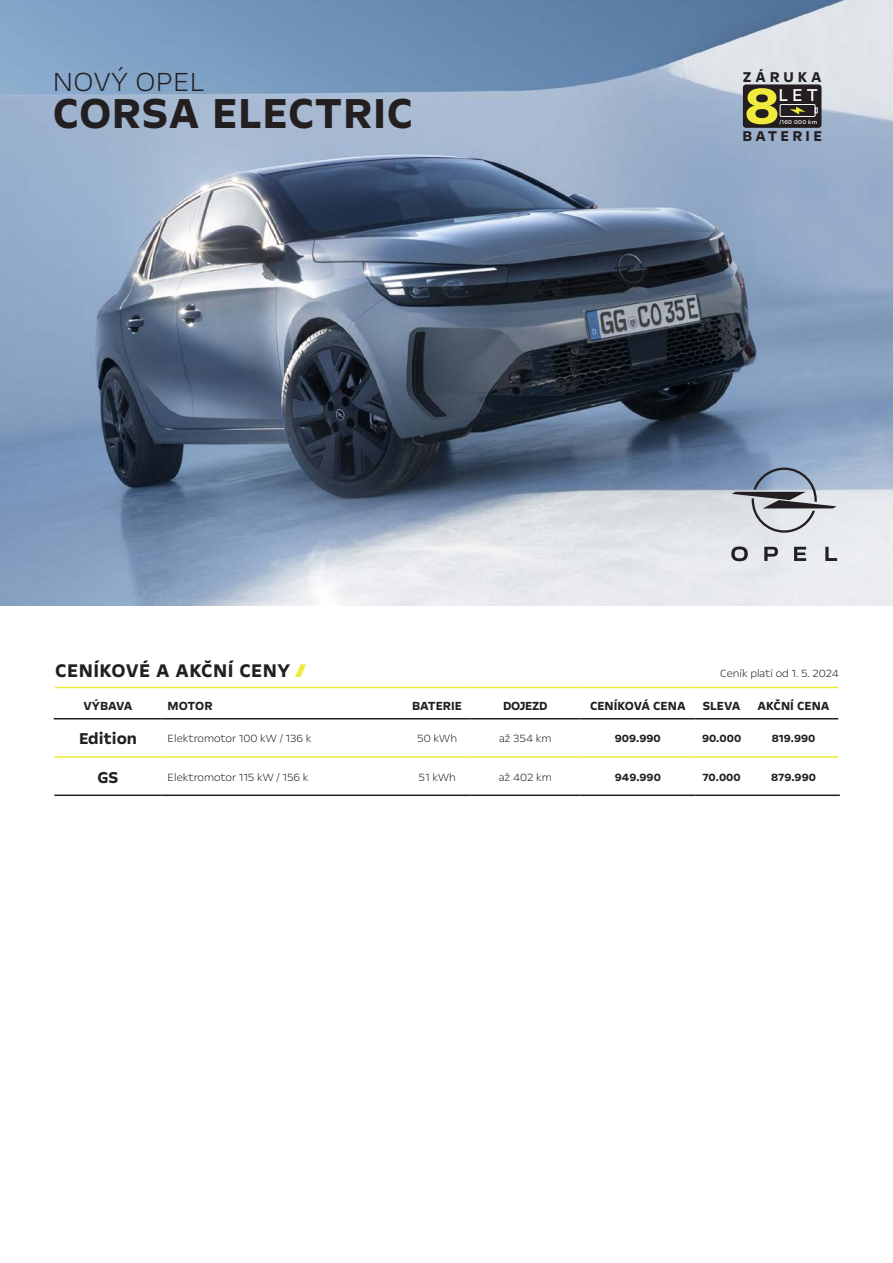
<style>
.page{position:relative;width:893px;height:1263px;background:#fff}
.page>*{position:absolute;margin:0;border:0;box-sizing:border-box;transform-origin:0 0}
.t1{font:700 48px "Opel Next";letter-spacing:.01em;color:#231f20}
.t2{font:300 30px "Opel Next";letter-spacing:.01em;color:#231f20}
.t3{font:700 21px "Opel Next";letter-spacing:.02em;color:#231f20}
.t4{font:19.65px "Opel Next";color:#fff}
.t5{font:700 18px "Opel Next";color:#231f20}
.t6{font:700 16.35px "Opel Next";letter-spacing:.2em;color:#231f20}
.t7{font:700 13.5px "Opel Next";color:#231f20}
.t8{font:300 12px "Opel Next";color:#231f20}
.t9{font:700 12px "Opel Next";color:#231f20}
.t10{font:6.45px "Opel Next";letter-spacing:.035em;color:#fff}
.s1{font-weight:300;color:#efea3b}
</style>
<div class="page">
<img style="left:0;top:0;width:893px;height:605px">
<svg style="left:794px;top:547px;width:12px;height:14px"></svg>
<svg style="left:764px;top:547px;width:14px;height:14px"></svg>
<svg style="left:731px;top:546px;width:17px;height:15px"></svg>
<svg style="left:825px;top:547px;width:12px;height:14px"></svg>
<hr style="left:763px;top:506px;width:74px;height:2px;background:#231f20">
<svg style="left:752px;top:468px;width:65px;height:65px;background:#a0a7b3"></svg>
<hr style="left:732px;top:492px;width:74px;height:2px;background:#231f20">
<div style="left:743px;top:84px;width:78px;height:44px;background:#231f20;border-radius:3px"></div>
<svg style="left:746px;top:88px;width:31px;height:36px"></svg>
<div style="left:780px;top:104px;width:36px;height:13px;border:1px solid #fff"></div>
<svg style="left:814px;top:107px;width:4px;height:7px"></svg>
<svg style="left:790px;top:107px;width:15px;height:7px"></svg>
<hr style="left:54px;top:718px;width:108px;height:1px;background:#231f20">
<hr style="left:55px;top:687px;width:107px;height:1px;background:#efea3b">
<hr style="left:162px;top:687px;width:242px;height:1px;background:#efea3b">
<hr style="left:404px;top:687px;width:66px;height:1px;background:#efea3b">
<hr style="left:470px;top:687px;width:110px;height:1px;background:#efea3b">
<hr style="left:580px;top:687px;width:115px;height:1px;background:#efea3b">
<hr style="left:695px;top:687px;width:53px;height:1px;background:#efea3b">
<hr style="left:748px;top:687px;width:90px;height:1px;background:#efea3b">
<hr style="left:54px;top:756px;width:108px;height:2px;background:#efea3b">
<hr style="left:162px;top:756px;width:242px;height:2px;background:#efea3b">
<hr style="left:404px;top:756px;width:66px;height:2px;background:#efea3b">
<hr style="left:470px;top:756px;width:110px;height:2px;background:#efea3b">
<hr style="left:580px;top:756px;width:115px;height:2px;background:#efea3b">
<hr style="left:695px;top:756px;width:53px;height:2px;background:#efea3b">
<hr style="left:748px;top:756px;width:90px;height:2px;background:#efea3b">
<hr style="left:162px;top:718px;width:242px;height:1px;background:#231f20">
<hr style="left:404px;top:718px;width:66px;height:1px;background:#231f20">
<hr style="left:470px;top:718px;width:110px;height:1px;background:#231f20">
<hr style="left:580px;top:718px;width:115px;height:1px;background:#231f20">
<hr style="left:695px;top:718px;width:53px;height:1px;background:#231f20">
<hr style="left:748px;top:718px;width:90px;height:1px;background:#231f20">
<hr style="left:54px;top:794px;width:108px;height:2px;background:#231f20">
<hr style="left:162px;top:794px;width:242px;height:2px;background:#231f20">
<hr style="left:404px;top:794px;width:66px;height:2px;background:#231f20">
<hr style="left:470px;top:794px;width:110px;height:2px;background:#231f20">
<hr style="left:580px;top:794px;width:115px;height:2px;background:#231f20">
<hr style="left:695px;top:794px;width:53px;height:2px;background:#231f20">
<hr style="left:748px;top:794px;width:92px;height:2px;background:#231f20">
<p class="t2" style="left:53px;top:63px;width:153px">NOVÝ OPEL</p>
<p class="t1" style="left:53px;top:84px;width:362px">CORSA ELECTRIC</p>
<p class="t6" style="left:743px;top:67px;width:80px">ZÁRUKA</p>
<p class="t4" style="left:778px;top:83px;width:41px">LET</p>
<p class="t10" style="left:779px;top:118px;width:39px">/160 000 km</p>
<p class="t6" style="left:742px;top:126px;width:81px">BATERIE</p>
<p class="t3" style="left:55px;top:658px;width:253px">CENÍKOVÉ A AKČNÍ CENY <span class="s1">{sla}</span></p>
<p class="t7" style="left:84px;top:698px;width:50px">VÝBAVA</p>
<p class="t7" style="left:168px;top:698px;width:47px">MOTOR</p>
<p class="t7" style="left:412px;top:698px;width:51px">BATERIE</p>
<p class="t7" style="left:503px;top:698px;width:46px">DOJEZD</p>
<p class="t7" style="left:590px;top:698px;width:97px">CENÍKOVÁ CENA</p>
<p class="t7" style="left:703px;top:698px;width:39px">SLEVA</p>
<p class="t7" style="left:758px;top:698px;width:73px">AKČNÍ CENA</p>
<p class="t5" style="left:79px;top:728px;width:59px">Edition</p>
<p class="t8" style="left:168px;top:731px;width:145px">Elektromotor 100 kW / 136 k</p>
<p class="t8" style="left:417px;top:731px;width:41px">50 kWh</p>
<p class="t8" style="left:499px;top:731px;width:54px">až 354 km</p>
<p class="t9" style="left:615px;top:731px;width:47px">909.990</p>
<p class="t9" style="left:702px;top:731px;width:41px">90.000</p>
<p class="t9" style="left:772px;top:731px;width:45px">819.990</p>
<p class="t5" style="left:98px;top:766px;width:22px">GS</p>
<p class="t8" style="left:168px;top:769px;width:143px">Elektromotor 115 kW / 156 k</p>
<p class="t8" style="left:419px;top:769px;width:39px">51 kWh</p>
<p class="t8" style="left:499px;top:769px;width:54px">až 402 km</p>
<p class="t9" style="left:615px;top:769px;width:48px">949.990</p>
<p class="t9" style="left:702px;top:769px;width:40px">70.000</p>
<p class="t9" style="left:771px;top:769px;width:46px">879.990</p>
<p class="t8" style="left:720px;top:666px;width:120px">Ceník platí od 1. 5. 2024</p>
</div>
